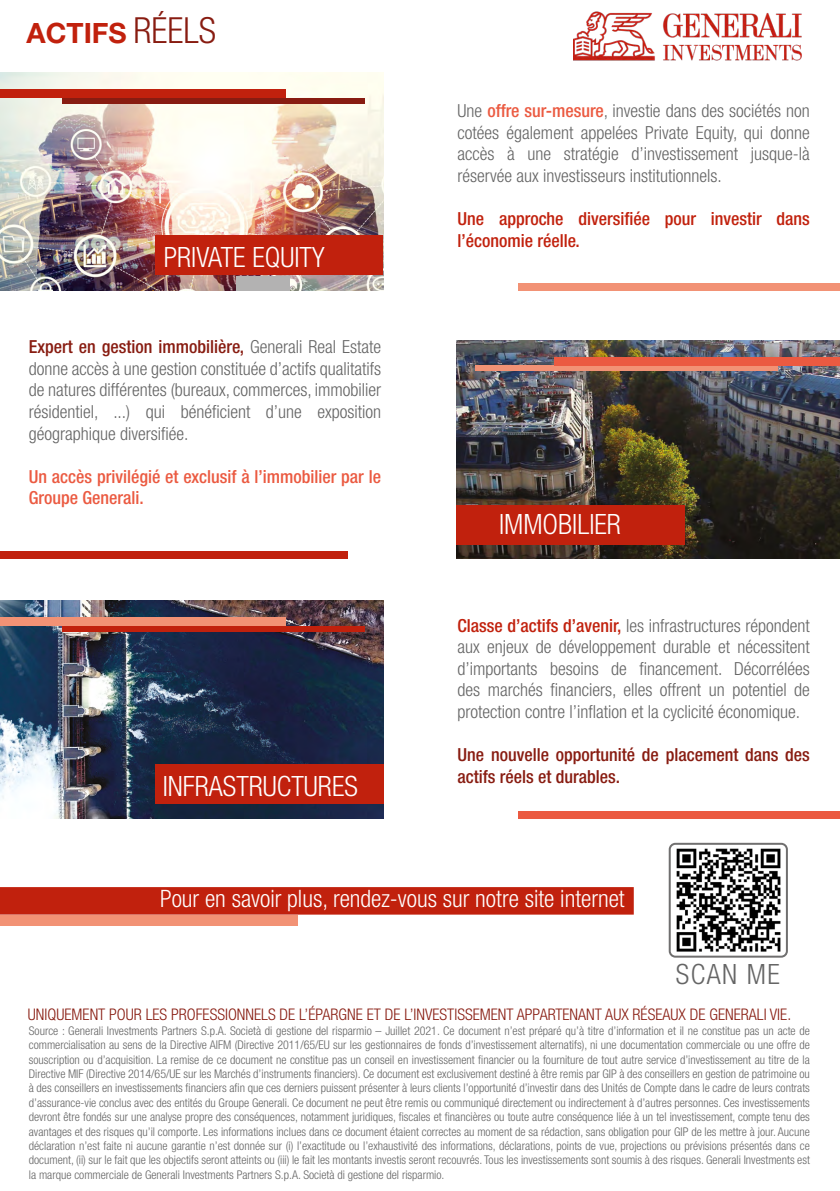
<style>
.page{position:relative;width:840px;height:1191px;background:#fff}
.page>*{position:absolute;margin:0;border:0;box-sizing:border-box;transform-origin:0 0}
.t1{font:300 condensed 28px "Helvetica Neue LT Std";color:#fff}
.t2{font:700 28px "Helvetica Neue LT Std";color:#c1210d}
.t3{font:300 condensed 28px "Helvetica Neue LT Std";letter-spacing:.05em;color:#656565}
.t4{font:300 condensed 24px "Helvetica Neue LT Std";color:#fff}
.t5{font:300 condensed 18px/21.6px "Helvetica Neue LT Std";color:#656565;text-align:justify}
.t6{font:500 condensed 18px/21.6px "Helvetica Neue LT Std";color:#881c11}
.t7{font:500 condensed 18px/21.6px "Helvetica Neue LT Std";color:#eb5a41}
.t8{font:500 condensed 18px/21.6px "Helvetica Neue LT Std";color:#c1210d}
.t9{font:300 condensed 16px "Helvetica Neue LT Std";color:#881c11}
.t10{font:300 condensed 12px/14.4px "Helvetica Neue LT Std";color:#656565;text-align:justify}
.s1{font-weight:300;font-stretch:condensed;font-size:36px;color:#881c11}
.s2{font-weight:500;color:#881c11}
.s3{font-weight:500;color:#eb5a41}
.s4{font-weight:500;color:#c1210d}
</style>
<div class="page">
<img style="left:456px;top:340px;width:383px;height:218px">
<div style="left:456px;top:505px;width:228px;height:39px;background:#c1210d"></div>
<div style="left:474px;top:366px;width:303px;height:5px;background:#f29275"></div>
<img style="left:671px;top:845px;width:113px;height:109px">
<div style="left:668px;top:842px;width:119px;height:115px;border:2px solid #706f6f;border-radius:6px"></div>
<div style="left:0;top:887px;width:633px;height:27px;background:#c1210d"></div>
<img style="left:0;top:72px;width:383px;height:218px">
<div style="left:0;top:89px;width:285px;height:9px;background:#c1210d"></div>
<div style="left:62px;top:98px;width:303px;height:5px;background:#881c11"></div>
<div style="left:155px;top:235px;width:228px;height:40px;background:#c1210d"></div>
<img style="left:0;top:600px;width:383px;height:218px">
<div style="left:155px;top:764px;width:228px;height:40px;background:#c1210d"></div>
<div style="left:0;top:617px;width:285px;height:9px;background:#f29275"></div>
<div style="left:62px;top:626px;width:302px;height:5px;background:#c1210d"></div>
<div style="left:554px;top:357px;width:285px;height:9px;background:#eb5a41"></div>
<div style="left:0;top:914px;width:298px;height:11px;background:#f29275"></div>
<div style="left:518px;top:283px;width:321px;height:7px;background:#f29275"></div>
<div style="left:0;top:551px;width:347px;height:8px;background:#c1210d"></div>
<div style="left:518px;top:811px;width:321px;height:7px;background:#eb5a41"></div>
<img style="left:573px;top:11px;width:229px;height:50px">
<div style="left:236px;top:276px;width:53px;height:14px;background:#b3b2b2"></div>
<h1 class="t2" style="left:27px;top:15px;width:191px">ACTIFS <span class="s1">RÉELS</span></h1>
<h1 class="t1" style="left:164px;top:241px;width:162px">PRIVATE EQUITY</h1>
<p class="t5" style="left:29px;top:336px;width:354px"><span class="s2">Expert en gestion immobilière,</span> Generali Real Estate donne accès à une gestion constituée d’actifs qualitatifs de natures différentes (bureaux, commerces, immobilier résidentiel, ...) qui bénéficient d’une exposition géographique diversifiée.</p>
<h3 class="t7" style="left:29px;top:465px;width:353px">Un accès privilégié et exclusif à l’immobilier par le<br>Groupe Generali.</h3>
<h1 class="t1" style="left:163px;top:770px;width:196px">INFRASTRUCTURES</h1>
<h3 class="t5" style="left:457px;top:100px;width:353px">Une <span class="s3">offre sur-mesure</span>, investie dans des sociétés non cotées également appelées Private Equity, qui donne accès à une stratégie d’investissement jusque-là réservée aux investisseurs institutionnels.</h3>
<h3 class="t8" style="left:457px;top:207px;width:353px">Une approche diversifiée pour investir dans l’économie réelle.</h3>
<h1 class="t1" style="left:498px;top:508px;width:123px">IMMOBILIER</h1>
<p class="t5" style="left:457px;top:614px;width:353px"><span class="s4">Classe d’actifs d’avenir,</span> les infrastructures répondent aux enjeux de développement durable et nécessitent d’importants besoins de financement. Décorrélées des marchés financiers, elles offrent un potentiel de protection contre l’inflation et la cyclicité économique.</p>
<h3 class="t6" style="left:457px;top:744px;width:353px">Une nouvelle opportunité de placement dans des actifs réels et durables.</h3>
<h2 class="t4" style="left:160px;top:884px;width:466px">Pour en savoir plus, rendez-vous sur notre site internet</h2>
<h1 class="t3" style="left:675px;top:958px;width:105px">SCAN ME</h1>
<h3 class="t9" style="left:28px;top:1005px;width:764px">UNIQUEMENT POUR LES PROFESSIONNELS DE L’ÉPARGNE ET DE L’INVESTISSEMENT APPARTENANT AUX RÉSEAUX DE GENERALI VIE.</h3>
<p class="t10" style="left:29px;top:1023px;width:782px">Source : Generali Investments Partners S.p.A. Società di gestione del risparmio – Juillet 2021. Ce document n’est préparé qu’à titre d’information et il ne constitue pas un acte de commercialisation au sens de la Directive AIFM (Directive 2011/65/EU sur les gestionnaires de fonds d’investissement alternatifs), ni une documentation commerciale ou une offre de souscription ou d’acquisition. La remise de ce document ne constitue pas un conseil en investissement financier ou la fourniture de tout autre service d’investissement au titre de la Directive MIF (Directive 2014/65/UE sur les Marchés d’instruments financiers). Ce document est exclusivement destiné à être remis par GIP à des conseillers en gestion de patrimoine ou à des conseillers en investissements financiers afin que ces derniers puissent présenter à leurs clients l’opportunité d’investir dans des Unités de Compte dans le cadre de leurs contrats d’assurance-vie conclus avec des entités du Groupe Generali. Ce document ne peut être remis ou communiqué directement ou indirectement à d’autres personnes. Ces investissements devront être fondés sur une analyse propre des conséquences, notamment juridiques, fiscales et financières ou toute autre conséquence liée à un tel investissement, compte tenu des avantages et des risques qu’il comporte. Les informations inclues dans ce document étaient correctes au moment de sa rédaction, sans obligation pour GIP de les mettre à jour. Aucune déclaration n’est faite ni aucune garantie n’est donnée sur (i) l’exactitude ou l’exhaustivité des informations, déclarations, points de vue, projections ou prévisions présentés dans ce document, (ii) sur le fait que les objectifs seront atteints ou (iii) le fait les montants investis seront recouvrés. Tous les investissements sont soumis à des risques. Generali Investments est la marque commerciale de Generali Investments Partners S.p.A. Società di gestione del risparmio.</p>
</div>
